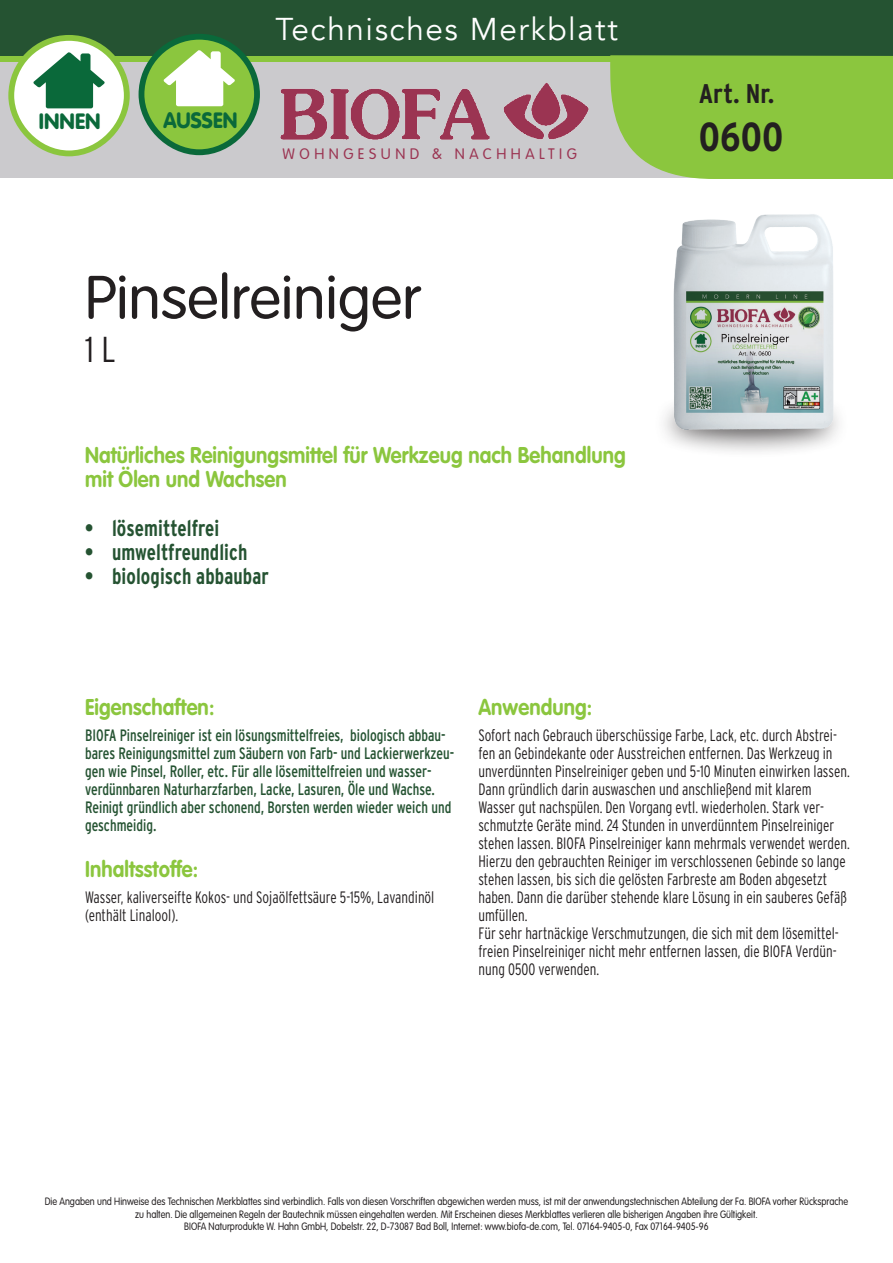
<style>
.page{position:relative;width:893px;height:1263px;background:#fff}
.page>*{position:absolute;margin:0;border:0;box-sizing:border-box;transform-origin:0 0}
.t1{font:300 60px "VAG Rounded Std";color:#231f20}
.t2{font:700 condensed 40.5px "Interstate";color:#231f20}
.t3{font:300 condensed 36px "Interstate";color:#231f20}
.t4{font:31.5px "Avenir";letter-spacing:.05em;color:#fff}
.t5{font:700 condensed 27px "Interstate";color:#231f20}
.t6{font:700 22.5px/24px "VAG Rounded Std";letter-spacing:.005em;color:#8bc63e;scale:.9 1}
.t7{font:700 condensed 22.5px "Interstate";letter-spacing:.005em;color:#255332;scale:.9 1}
.t8{font:900 21.9px "VAG Rounded";color:#0a693a;scale:.95 1}
.t9{font:900 21.9px "VAG Rounded";color:#0a693a}
.t10{font:300 condensed 16.5px/18px "Interstate";color:#231f20;scale:.9 1}
.t11{font:condensed 16.5px/18px "Interstate";color:#255332;scale:.9 1}
.t12{font:300 15px "VAG Rounded Std";letter-spacing:.3em;color:#9b3452}
.t13{font:300 10.5px/12.6px "VAG Rounded Std";color:#231f20;text-align:center;scale:.87 1}
</style>
<div class="page">
<img style="left:664px;top:214px;width:175px;height:238px">
<div style="left:0;top:1px;width:893px;height:177px;background:#cbcacd"></div>
<svg style="left:0;top:55px;width:609px;height:7px;background:#7ab43c"></svg>
<div style="left:0;top:0;width:893px;height:55px;background:#255332"></div>
<div style="left:609px;top:55px;width:284px;height:124px;background:#8bc63e"></div>
<img style="left:280px;top:82px;width:309px;height:58px">
<div style="left:11px;top:38px;width:116px;height:115px;background:#fff;border-radius:50%"></div>
<div style="left:8px;top:35px;width:122px;height:121px;border:6px solid #8bc63e;border-radius:50%"></div>
<svg style="left:33px;top:52px;width:72px;height:56px"></svg>
<div style="left:141px;top:37px;width:116px;height:115px;background:#8bc63e;border-radius:50%"></div>
<div style="left:139px;top:34px;width:121px;height:121px;border:6px solid #0a693a;border-radius:50%"></div>
<svg style="left:163px;top:50px;width:72px;height:56px"></svg>
<h3 class="t9" style="left:39px;top:109px;width:63px">INNEN</h3>
<h3 class="t8" style="left:163px;top:107px;width:79px">AUSSEN</h3>
<h3 class="t4" style="left:275px;top:10px;width:344px">Technisches Merkblatt</h3>
<p class="t12" style="left:283px;top:146px;width:296px">WOHNGESUND &amp; NACHHALTIG</p>
<h1 class="t1" style="left:85px;top:263px;width:338px">Pinselreiniger</h1>
<h3 class="t3" style="left:85px;top:327px;width:32px">1 L</h3>
<h3 class="t6" style="left:85px;top:444px;width:602px">Natürliches Reinigungsmittel für Werkzeug nach Behandlung mit Ölen und Wachsen</h3>
<h3 class="t7" style="left:85px;top:515px;width:151px">• lösemittelfrei</h3>
<h3 class="t7" style="left:85px;top:539px;width:182px">• umweltfreundlich</h3>
<h3 class="t7" style="left:85px;top:563px;width:206px">• biologisch abbaubar</h3>
<h3 class="t5" style="left:699px;top:77px;width:77px">Art. Nr.</h3>
<h2 class="t2" style="left:699px;top:112px;width:86px">0600</h2>
<h3 class="t6" style="left:85px;top:696px;width:145px">Eigenschaften:</h3>
<p class="t11" style="left:85px;top:726px;width:412px">BIOFA Pinselreiniger ist ein lösungsmittelfreies, biologisch abbau&shy;bares Reinigungsmittel zum Säubern von Farb- und Lackierwerkzeu&shy;gen wie Pinsel, Roller, etc. Für alle lösemittelfreien und wasser&shy;verdünnbaren Naturharzfarben, Lacke, Lasuren, Öle und Wachse.<br>Reinigt gründlich aber schonend, Borsten werden wieder weich und geschmeidig.</p>
<h3 class="t6" style="left:85px;top:857px;width:127px">Inhaltsstoffe:</h3>
<p class="t10" style="left:85px;top:888px;width:390px">Wasser, kaliverseifte Kokos- und Sojaölfettsäure 5-15%, Lavandinöl (enthält Linalool).</p>
<h3 class="t6" style="left:478px;top:696px;width:128px">Anwendung:</h3>
<p class="t10" style="left:478px;top:726px;width:414px">Sofort nach Gebrauch überschüssige Farbe, Lack, etc. durch Abstrei&shy;fen an Gebindekante oder Ausstreichen entfernen. Das Werkzeug in unverdünnten Pinselreiniger geben und 5-10 Minuten einwirken lassen.<br>Dann gründlich darin auswaschen und anschließend mit klarem Wasser gut nachspülen. Den Vorgang evtl. wiederholen. Stark ver&shy;schmutzte Geräte mind. 24 Stunden in unverdünntem Pinselreiniger stehen lassen. BIOFA Pinselreiniger kann mehrmals verwendet werden.<br>Hierzu den gebrauchten Reiniger im verschlossenen Gebinde so lange stehen lassen, bis sich die gelösten Farbreste am Boden abgesetzt haben. Dann die darüber stehende klare Lösung in ein sauberes Gefäß umfüllen.<br>Für sehr hartnäckige Verschmutzungen, die sich mit dem lösemittel&shy;freien Pinselreiniger nicht mehr entfernen lassen, die BIOFA Verdün&shy;nung 0500 verwenden.</p>
<p class="t13" style="left:45px;top:1195px;width:925px">Die Angaben und Hinweise des Technischen Merkblattes sind verbindlich. Falls von diesen Vorschriften abgewichen werden muss, ist mit der anwendungstechnischen Abteilung der Fa. BIOFA vorher Rücksprache zu halten. Die allgemeinen Regeln der Bautechnik müssen eingehalten werden. Mit Erscheinen dieses Merkblattes verlieren alle bisherigen Angaben ihre Gültigkeit.<br>BIOFA Naturprodukte W. Hahn GmbH, Dobelstr. 22, D-73087 Bad Boll, Internet: www.biofa-de.com, Tel. 07164-9405-0, Fax 07164-9405-96</p>
</div>
